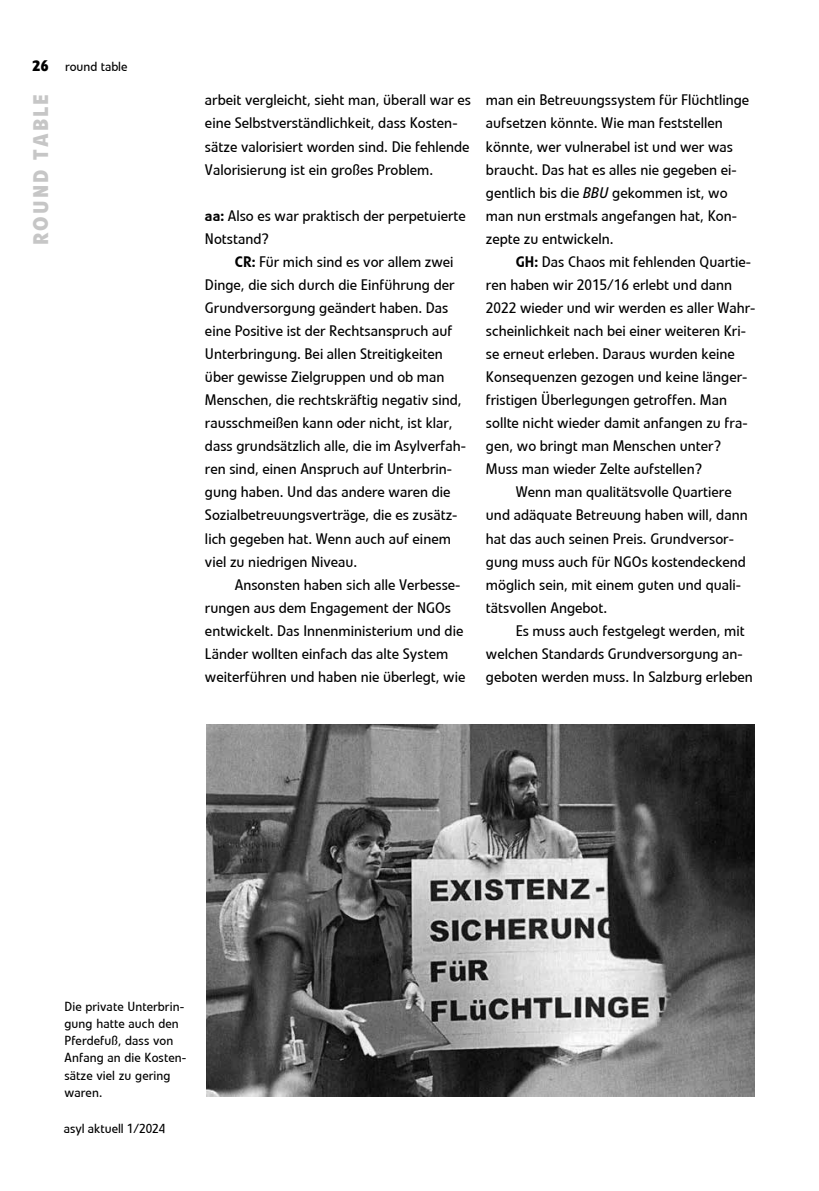
<style>
.page{position:relative;width:819px;height:1191px;background:#fff}
.page>*{position:absolute;margin:0;border:0;box-sizing:border-box;transform-origin:0 0}
.t1{font:700 21px "Linotype Veto";letter-spacing:.1em;color:#c6c6c6}
.t2{font:15.22px/23.1px "Linotype Veto";color:#000}
.t3{font:700 15.22px "Linotype Veto";color:#000}
.t4{font:13.12px/17.2px "Linotype Veto";letter-spacing:.005em;color:#000}
.s1{font-weight:500}
.s2{font-style:italic}
</style>
<div class="page">
<img style="left:206px;top:725px;width:548px;height:371px">
<p class="t3" style="left:32px;top:56px;width:18px">26</p>
<h1 class="t1" style="left:28px;top:245px;width:152px;rotate:-90deg">ROUND TABLE</h1>
<p class="t4" style="left:65px;top:58px;width:64px">round table</p>
<p class="t2" style="left:205px;top:89px;width:268px">arbeit vergleicht, sieht man, überall war es eine Selbstverständlichkeit, dass Kosten&shy;sätze valorisiert worden sind. Die fehlende Valorisierung ist ein großes Problem.</p>
<p class="t2" style="left:205px;top:204px;width:262px"><span class="s1">aa:</span> Also es war praktisch der perpetuierte<br>Notstand?</p>
<p class="t2" style="left:205px;top:250px;width:262px;text-indent:30px"><span class="s1">CR:</span> Für mich sind es vor allem zwei Dinge, die sich durch die Einführung der Grundversorgung geändert haben. Das eine Positive ist der Rechtsanspruch auf Unterbringung. Bei allen Streitigkeiten über gewisse Zielgruppen und ob man Menschen, die rechtskräftig negativ sind, rausschmeißen kann oder nicht, ist klar, dass grundsätzlich alle, die im Asylverfah&shy;ren sind, einen Anspruch auf Unterbrin&shy;gung haben. Und das andere waren die Sozialbetreuungsverträge, die es zusätz&shy;lich gegeben hat. Wenn auch auf einem viel zu niedrigen Niveau.</p>
<p class="t2" style="left:205px;top:573px;width:262px;text-indent:30px">Ansonsten haben sich alle Verbesse&shy;rungen aus dem Engagement der NGOs entwickelt. Das Innenministerium und die Länder wollten einfach das alte System weiterführen und haben nie überlegt, wie</p>
<p class="t2" style="left:486px;top:89px;width:265px">man ein Betreuungssystem für Flüchtlinge aufsetzen könnte. Wie man feststellen könnte, wer vulnerabel ist und wer was braucht. Das hat es alles nie gegeben ei&shy;gentlich bis die <span class="s2">BBU</span> gekommen ist, wo man nun erstmals angefangen hat, Kon&shy;zepte zu entwickeln.</p>
<p class="t2" style="left:515px;top:250px;width:237px"><span class="s1">GH:</span> Das Chaos mit fehlenden Quartie-</p>
<p class="t2" style="left:486px;top:273px;width:248px">ren haben wir 2015/16 erlebt und dann</p>
<p class="t2" style="left:486px;top:296px;width:271px">2022 wieder und wir werden es aller Wahr-</p>
<p class="t2" style="left:486px;top:319px;width:261px">scheinlichkeit nach bei einer weiteren Kri-</p>
<p class="t2" style="left:486px;top:342px;width:250px">se erneut erleben. Daraus wurden keine</p>
<p class="t2" style="left:486px;top:365px;width:263px">Konsequenzen gezogen und keine länger-</p>
<p class="t2" style="left:486px;top:388px;width:242px">fristigen Überlegungen getroffen. Man</p>
<p class="t2" style="left:486px;top:411px;width:263px">sollte nicht wieder damit anfangen zu fra-</p>
<p class="t2" style="left:486px;top:434px;width:236px">gen, wo bringt man Menschen unter?</p>
<p class="t2" style="left:486px;top:457px;width:217px">Muss man wieder Zelte aufstellen?</p>
<p class="t2" style="left:515px;top:481px;width:217px">Wenn man qualitätsvolle Quartiere</p>
<p class="t2" style="left:486px;top:504px;width:263px">und adäquate Betreuung haben will, dann</p>
<p class="t2" style="left:486px;top:527px;width:249px">hat das auch seinen Preis. Grundversor-</p>
<p class="t2" style="left:486px;top:550px;width:261px">gung muss auch für NGOs kostendeckend</p>
<p class="t2" style="left:486px;top:573px;width:256px">möglich sein, mit einem guten und quali-</p>
<p class="t2" style="left:486px;top:596px;width:123px">tätsvollen Angebot.</p>
<p class="t2" style="left:515px;top:619px;width:230px">Es muss auch festgelegt werden, mit</p>
<p class="t2" style="left:486px;top:642px;width:258px">welchen Standards Grundversorgung an-</p>
<p class="t2" style="left:486px;top:665px;width:268px">geboten werden muss. In Salzburg erleben</p>
<p class="t4" style="left:64px;top:998px;width:123px">Die private Unterbrin&shy;gung hatte auch den<br>Pferdefuß, dass von<br>Anfang an die Kosten&shy;sätze viel zu gering waren.</p>
<p class="t4" style="left:64px;top:1120px;width:103px">asyl aktuell 1/2024</p>
</div>
